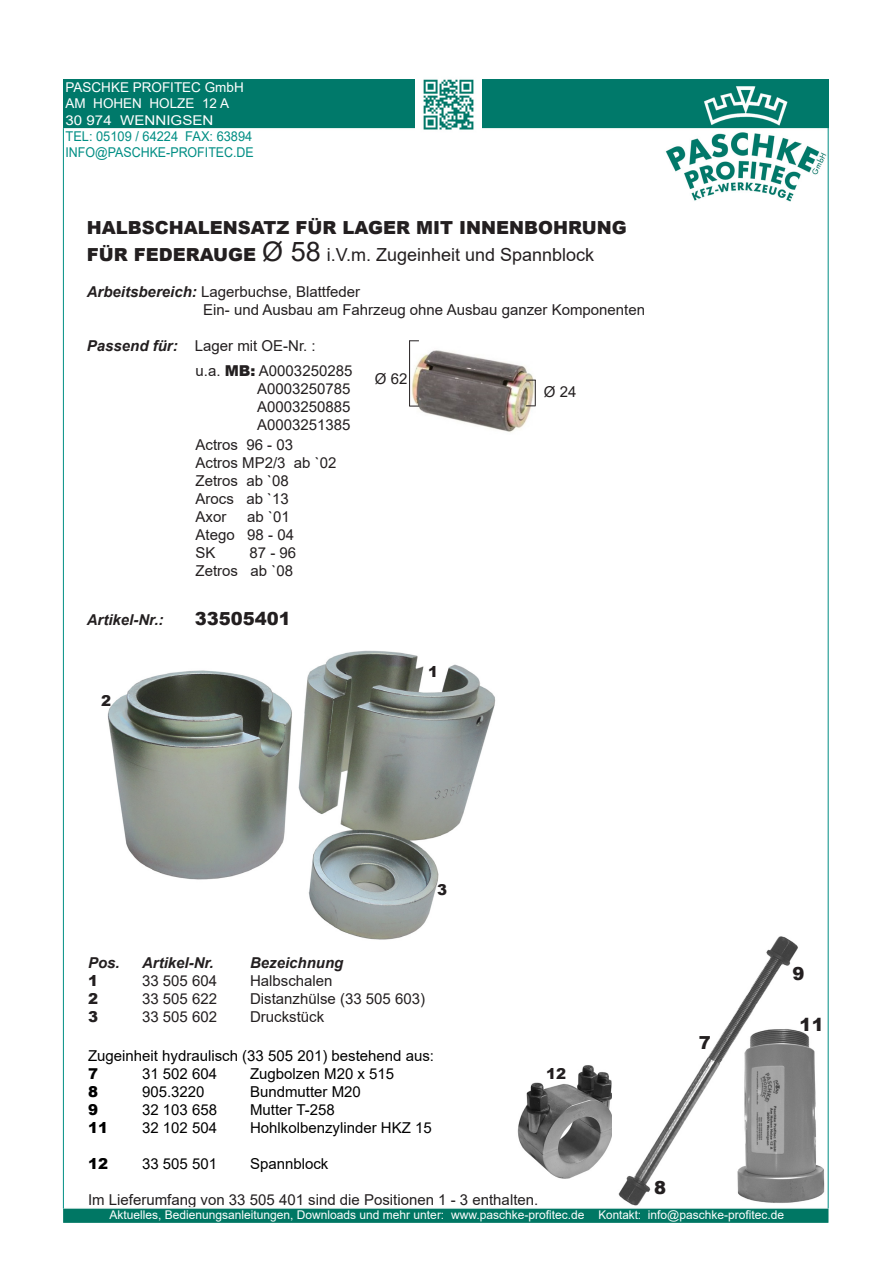
<style>
.page{position:relative;width:893px;height:1263px;background:#fff}
.page>*{position:absolute;margin:0;border:0;box-sizing:border-box;transform-origin:0 0}
.t1{font:900 18px "Arial";color:#231f20}
.t2{font:18px "Arial";color:#231f20}
.t3{font:15px/18px "Arial";color:#231f20}
.t4{font:15px "Arial";color:#000}
.t5{font:italic 700 15px "Arial";color:#231f20}
.t6{font:900 15px "Arial";color:#231f20}
.t7{font:900 15px "Arial";color:#000}
.t8{font:13.5px "Arial";color:#fff}
.t9{font:13.5px "Arial";color:#008e84;scale:.95 1}
.t10{font:13.5px "Arial";color:#008e84;scale:.92 1}
.t11{font:13.5px "Arial";color:#fff;scale:1.12 1}
.t12{font:12px "Arial";color:#fff}
.s1{font-weight:900}
.s2{font-size:27px}
.s3{font-weight:700;font-style:italic}
</style>
<div class="page">
<img style="left:517px;top:1065px;width:95px;height:114px">
<img style="left:107px;top:650px;width:389px;height:290px">
<img style="left:618px;top:936px;width:210px;height:271px">
<img style="left:411px;top:350px;width:125px;height:83px">
<svg style="left:526px;top:380px;width:10px;height:26px"></svg>
<hr style="left:409px;top:340px;width:1px;height:66px;background:#231f20">
<img style="left:63px;top:80px;width:765px;height:124px">
<div style="left:62px;top:1207px;width:768px;height:17px;background:#007764;border:2px solid #fff"></div>
<hr style="left:828px;top:128px;width:1px;height:1080px;background:#008e84">
<hr style="left:63px;top:128px;width:1px;height:1080px;background:#008e84">
<img style="left:415px;top:79px;width:66px;height:58px">
<p class="t8" style="left:66px;top:78px;width:180px">PASCHKE PROFITEC GmbH</p>
<p class="t8" style="left:66px;top:94px;width:165px">AM HOHEN HOLZE 12 A</p>
<p class="t11" style="left:66px;top:111px;width:134px">30 974 WENNIGSEN</p>
<p class="t9" style="left:66px;top:127px;width:198px">TEL: 05109 / 64224 FAX: 63894</p>
<p class="t10" style="left:66px;top:143px;width:206px">INFO@PASCHKE-PROFITEC.DE</p>
<p class="t1" style="left:87px;top:214px;width:542px">HALBSCHALENSATZ FÜR LAGER MIT INNENBOHRUNG</p>
<p class="t2" style="left:87px;top:242px;width:509px"><span class="s1">FÜR FEDERAUGE</span> <span class="s2">Ø 58</span> i.V.m. Zugeinheit und Spannblock</p>
<p class="t3" style="left:87px;top:283px;width:275px"><span class="s3">Arbeitsbereich:</span> Lagerbuchse, Blattfeder</p>
<p class="t3" style="left:203px;top:301px;width:443px">Ein- und Ausbau am Fahrzeug ohne Ausbau ganzer Komponenten</p>
<p class="t3" style="left:87px;top:337px;width:230px"><span class="s3">Passend für:</span> Lager mit OE-Nr. :</p>
<p class="t3" style="left:196px;top:362px;width:158px">u.a. <span class="s1">MB:</span> A0003250285</p>
<p class="t3" style="left:257px;top:380px;width:95px">A0003250785<br>A0003250885</p>
<p class="t3" style="left:257px;top:416px;width:95px">A0003251385</p>
<p class="t3" style="left:196px;top:436px;width:99px">Actros 96 - 03</p>
<p class="t3" style="left:196px;top:454px;width:142px">Actros MP2/3 ab `02</p>
<p class="t3" style="left:196px;top:472px;width:95px">Zetros ab `08</p>
<p class="t3" style="left:196px;top:490px;width:95px">Arocs ab `13</p>
<p class="t3" style="left:196px;top:508px;width:32px">Axor</p>
<p class="t3" style="left:247px;top:508px;width:44px">ab `01</p>
<p class="t3" style="left:196px;top:526px;width:100px">Atego 98 - 04</p>
<p class="t3" style="left:196px;top:544px;width:22px">SK</p>
<p class="t3" style="left:250px;top:544px;width:48px">87 - 96</p>
<p class="t3" style="left:196px;top:562px;width:99px">Zetros ab `08</p>
<p class="t5" style="left:87px;top:609px;width:78px">Artikel-Nr.:</p>
<p class="t1" style="left:195px;top:605px;width:98px">33505401</p>
<p class="t6" style="left:101px;top:689px;width:12px">2</p>
<p class="t3" style="left:375px;top:369px;width:34px">Ø 62</p>
<p class="t6" style="left:428px;top:661px;width:12px">1</p>
<p class="t3" style="left:544px;top:383px;width:34px">Ø 24</p>
<p class="t6" style="left:437px;top:879px;width:12px">3</p>
<p class="t5" style="left:88px;top:952px;width:33px">Pos.</p>
<p class="t5" style="left:142px;top:952px;width:73px">Artikel-Nr.</p>
<p class="t5" style="left:250px;top:952px;width:95px">Bezeichnung</p>
<p class="t6" style="left:88px;top:969px;width:12px">1</p>
<p class="t3" style="left:142px;top:971px;width:77px">33 505 604</p>
<p class="t3" style="left:250px;top:971px;width:84px">Halbschalen</p>
<p class="t6" style="left:88px;top:987px;width:12px">2</p>
<p class="t3" style="left:142px;top:989px;width:77px">33 505 622</p>
<p class="t3" style="left:250px;top:989px;width:177px">Distanzhülse (33 505 603)</p>
<p class="t6" style="left:88px;top:1005px;width:12px">3</p>
<p class="t3" style="left:142px;top:1007px;width:77px">33 505 602</p>
<p class="t3" style="left:250px;top:1007px;width:76px">Druckstück</p>
<p class="t1" style="left:699px;top:1030px;width:14px">7</p>
<p class="t4" style="left:88px;top:1045px;width:348px">Zugeinheit hydraulisch (33 505 201) bestehend aus:</p>
<p class="t7" style="left:88px;top:1063px;width:12px">7</p>
<p class="t4" style="left:142px;top:1063px;width:77px">31 502 604</p>
<p class="t4" style="left:250px;top:1063px;width:146px">Zugbolzen M20 x 515</p>
<p class="t7" style="left:88px;top:1081px;width:12px">8</p>
<p class="t4" style="left:142px;top:1081px;width:64px">905.3220</p>
<p class="t4" style="left:250px;top:1081px;width:112px">Bundmutter M20</p>
<p class="t7" style="left:88px;top:1099px;width:12px">9</p>
<p class="t4" style="left:142px;top:1099px;width:77px">32 103 658</p>
<p class="t4" style="left:250px;top:1099px;width:86px">Mutter T-258</p>
<p class="t7" style="left:88px;top:1117px;width:22px">11</p>
<p class="t4" style="left:142px;top:1117px;width:77px">32 102 504</p>
<p class="t4" style="left:250px;top:1117px;width:183px">Hohlkolbenzylinder HKZ 15</p>
<p class="t7" style="left:88px;top:1153px;width:22px">12</p>
<p class="t4" style="left:142px;top:1153px;width:77px">33 505 501</p>
<p class="t4" style="left:250px;top:1153px;width:80px">Spannblock</p>
<p class="t3" style="left:88px;top:1191px;width:452px">Im Lieferumfang von 33 505 401 sind die Positionen 1 - 3 enthalten.</p>
<p class="t6" style="left:546px;top:1063px;width:22px">12</p>
<p class="t1" style="left:654px;top:1174px;width:14px">8</p>
<p class="t12" style="left:109px;top:1206px;width:676px">Aktuelles, Bedienungsanleitungen, Downloads und mehr unter: www.paschke-profitec.de Kontakt: info@paschke-profitec.de</p>
<p class="t1" style="left:792px;top:960px;width:14px">9</p>
<p class="t1" style="left:800px;top:1012px;width:26px">11</p>
</div>
